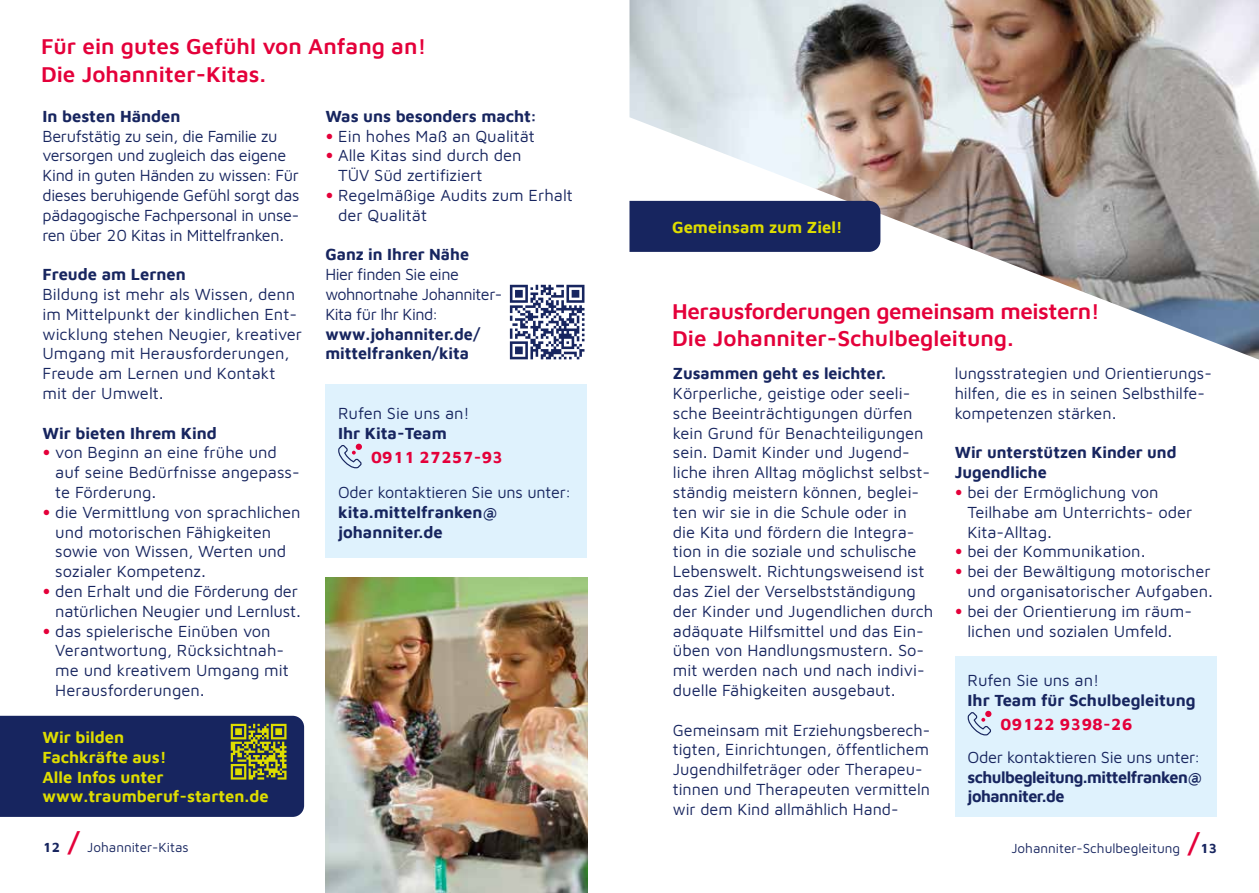
<style>
.page{position:relative;width:1259px;height:893px;background:#fff}
.page>*{position:absolute;margin:0;border:0;box-sizing:border-box;transform-origin:0 0}
.t1{font:600 22.5px/27px "Maven Johanniter";letter-spacing:-.02em;color:#e4003a}
.t2{font:600 22.5px/28.2px "Maven Johanniter";color:#e4003a}
.t3{font:16.5px/19.8px "Maven Johanniter";color:#17255f}
.t4{font:700 16.5px/19.8px "Maven Johanniter";color:#17255f}
.t5{font:16.5px/19.8px "Maven Johanniter";letter-spacing:-.02em;color:#17255f}
.t6{font:700 16.5px/19.8px "Maven Johanniter";color:#dedd00}
.t7{font:16.5px/19.8px "Maven Johanniter";letter-spacing:-.03em;color:#17255f}
.t8{font:700 16.5px/19.8px "Maven Johanniter";letter-spacing:-.03em;color:#17255f}
.t9{font:700 16.5px "Maven Johanniter";color:#e4003a}
.t10{font:13.5px "Maven Johanniter";color:#17255f}
.s1{font-weight:700;color:#e4003a}
.s2{font-weight:700}
.s3{font-weight:700;font-size:27px;color:#e4003a}
</style>
<div class="page">
<svg style="left:509px;top:284px;width:76px;height:76px"></svg>
<svg style="left:510px;top:285px;width:74px;height:74px"></svg>
<svg style="left:0;top:716px;width:304px;height:101px;background:#222f5a"></svg>
<div style="left:325px;top:384px;width:262px;height:173px;background:#dff2fd"></div>
<svg style="left:338px;top:444px;width:24px;height:25px"></svg>
<img style="left:325px;top:577px;width:262px;height:316px">
<div style="left:955px;top:656px;width:261px;height:160px;background:#dff2fd"></div>
<svg style="left:967px;top:711px;width:25px;height:25px"></svg>
<img style="left:629px;top:0;width:630px;height:360px">
<div style="left:629px;top:201px;width:251px;height:51px;background:#17255f"></div>
<h1 class="t2" style="left:41px;top:31px;width:387px">Für ein gutes Gefühl von Anfang an!<br>Die Johanniter-Kitas.</h1>
<p class="t4" style="left:43px;top:105px;width:140px">In besten Händen</p>
<p class="t5" style="left:43px;top:125px;width:258px">Berufstätig zu sein, die Familie zu versorgen und zugleich das eigene Kind in guten Händen zu wissen: Für dieses beruhigende Gefühl sorgt das pädagogische Fachpersonal in unse&shy;ren über 20 Kitas in Mittelfranken.</p>
<p class="t4" style="left:43px;top:263px;width:145px">Freude am Lernen</p>
<p class="t3" style="left:43px;top:283px;width:261px">Bildung ist mehr als Wissen, denn im Mittelpunkt der kindlichen Ent&shy;wicklung stehen Neugier, kreativer<br>Umgang mit Herausforderungen,<br>Freude am Lernen und Kontakt mit der Umwelt.</p>
<p class="t4" style="left:43px;top:422px;width:176px">Wir bieten Ihrem Kind</p>
<p class="t3" style="left:55px;top:442px;width:246px;text-indent:-13px"><span class="s1">•</span> von Beginn an eine frühe und auf seine Bedürfnisse angepass&shy;te Förderung.</p>
<p class="t3" style="left:55px;top:501px;width:247px;text-indent:-13px"><span class="s1">•</span> die Vermittlung von sprachlichen und motorischen Fähigkeiten sowie von Wissen, Werten und sozialer Kompetenz.</p>
<p class="t3" style="left:43px;top:580px;width:260px;text-align:right"><span class="s1">•</span> den Erhalt und die Förderung der natürlichen Neugier und Lernlust.</p>
<p class="t3" style="left:55px;top:620px;width:235px;text-indent:-13px"><span class="s1">•</span> das spielerische Einüben von<br>Verantwortung, Rücksichtnah&shy;me und kreativem Umgang mit<br>Herausforderungen.</p>
<p class="t4" style="left:325px;top:105px;width:212px">Was uns besonders macht:</p>
<p class="t3" style="left:325px;top:125px;width:211px"><span class="s1">•</span> Ein hohes Maß an Qualität</p>
<p class="t3" style="left:338px;top:145px;width:185px;text-indent:-13px"><span class="s1">•</span> Alle Kitas sind durch den<br>TÜV Süd zertifiziert</p>
<p class="t3" style="left:338px;top:184px;width:236px;text-indent:-13px"><span class="s1">•</span> Regelmäßige Audits zum Erhalt der Qualität</p>
<p class="t4" style="left:325px;top:244px;width:145px">Ganz in Ihrer Nähe</p>
<p class="t7" style="left:325px;top:264px;width:179px">Hier finden Sie eine wohnortnahe Johanniter-<br>Kita für Ihr Kind:</p>
<p class="t4" style="left:325px;top:323px;width:156px">www.johanniter.de/ mittelfranken/kita</p>
<p class="t3" style="left:338px;top:402px;width:133px">Rufen Sie uns an!</p>
<p class="t4" style="left:338px;top:422px;width:110px">Ihr Kita-Team</p>
<p class="t9" style="left:371px;top:446px;width:133px">0911 27257-93</p>
<p class="t3" style="left:338px;top:481px;width:234px">Oder kontaktieren Sie uns unter:</p>
<p class="t4" style="left:338px;top:501px;width:161px">kita.mittelfranken@ johanniter.de</p>
<p class="t6" style="left:43px;top:726px;width:228px">Wir bilden<br>Fachkräfte aus!<br>Alle Infos unter www.traumberuf-starten.de</p>
<p class="t6" style="left:672px;top:216px;width:172px">Gemeinsam zum Ziel!</p>
<h1 class="t1" style="left:672px;top:296px;width:429px">Herausforderungen gemeinsam meistern!<br>Die Johanniter-Schulbegleitung.</h1>
<p class="t4" style="left:673px;top:362px;width:215px">Zusammen geht es leichter.</p>
<p class="t3" style="left:673px;top:382px;width:262px">Körperliche, geistige oder seeli&shy;sche Beeinträchtigungen dürfen kein Grund für Benachteiligungen sein. Damit Kinder und Jugend&shy;liche ihren Alltag möglichst selbst&shy;ständig meistern können, beglei&shy;ten wir sie in die Schule oder in die Kita und fördern die Integra&shy;tion in die soziale und schulische Lebenswelt. Richtungsweisend ist das Ziel der Verselbstständigung der Kinder und Jugendlichen durch adäquate Hilfsmittel und das Ein&shy;üben von Handlungsmustern. So&shy;mit werden nach und nach indivi&shy;duelle Fähigkeiten ausgebaut.</p>
<p class="t3" style="left:673px;top:719px;width:259px">Gemeinsam mit Erziehungsberech&shy;tigten, Einrichtungen, öffentlichem Jugendhilfeträger oder Therapeu&shy;tinnen und Therapeuten vermitteln wir dem Kind allmählich Hand-</p>
<p class="t3" style="left:954px;top:363px;width:259px">lungsstrategien und Orientierungs&shy;hilfen, die es in seinen Selbsthilfe&shy;kompetenzen stärken.</p>
<p class="t4" style="left:954px;top:442px;width:223px">Wir unterstützen Kinder und<br>Jugendliche</p>
<p class="t3" style="left:967px;top:481px;width:226px;text-indent:-13px"><span class="s1">•</span> bei der Ermöglichung von<br>Teilhabe am Unterrichts- oder<br>Kita-Alltag.</p>
<p class="t3" style="left:954px;top:541px;width:192px"><span class="s1">•</span> bei der Kommunikation.</p>
<p class="t3" style="left:954px;top:561px;width:260px;text-align:right"><span class="s1">•</span> bei der Bewältigung motorischer und organisatorischer Aufgaben.</p>
<p class="t3" style="left:954px;top:600px;width:239px;text-align:center"><span class="s1">•</span> bei der Orientierung im räum&shy;lichen und sozialen Umfeld.</p>
<p class="t3" style="left:967px;top:669px;width:133px">Rufen Sie uns an!</p>
<p class="t4" style="left:967px;top:689px;width:230px">Ihr Team für Schulbegleitung</p>
<p class="t9" style="left:1000px;top:713px;width:133px">09122 9398-26</p>
<p class="t5" style="left:967px;top:746px;width:234px">Oder kontaktieren Sie uns unter:</p>
<p class="t8" style="left:967px;top:766px;width:236px">schulbegleitung.mittelfranken@ johanniter.de</p>
<p class="t10" style="left:43px;top:838px;width:148px"><span class="s2">12</span> <span class="s3">/</span> Johanniter-Kitas</p>
<p class="t10" style="left:1011px;top:839px;width:207px">Johanniter-Schulbegleitung <span class="s3">/</span><span class="s2">13</span></p>
</div>
